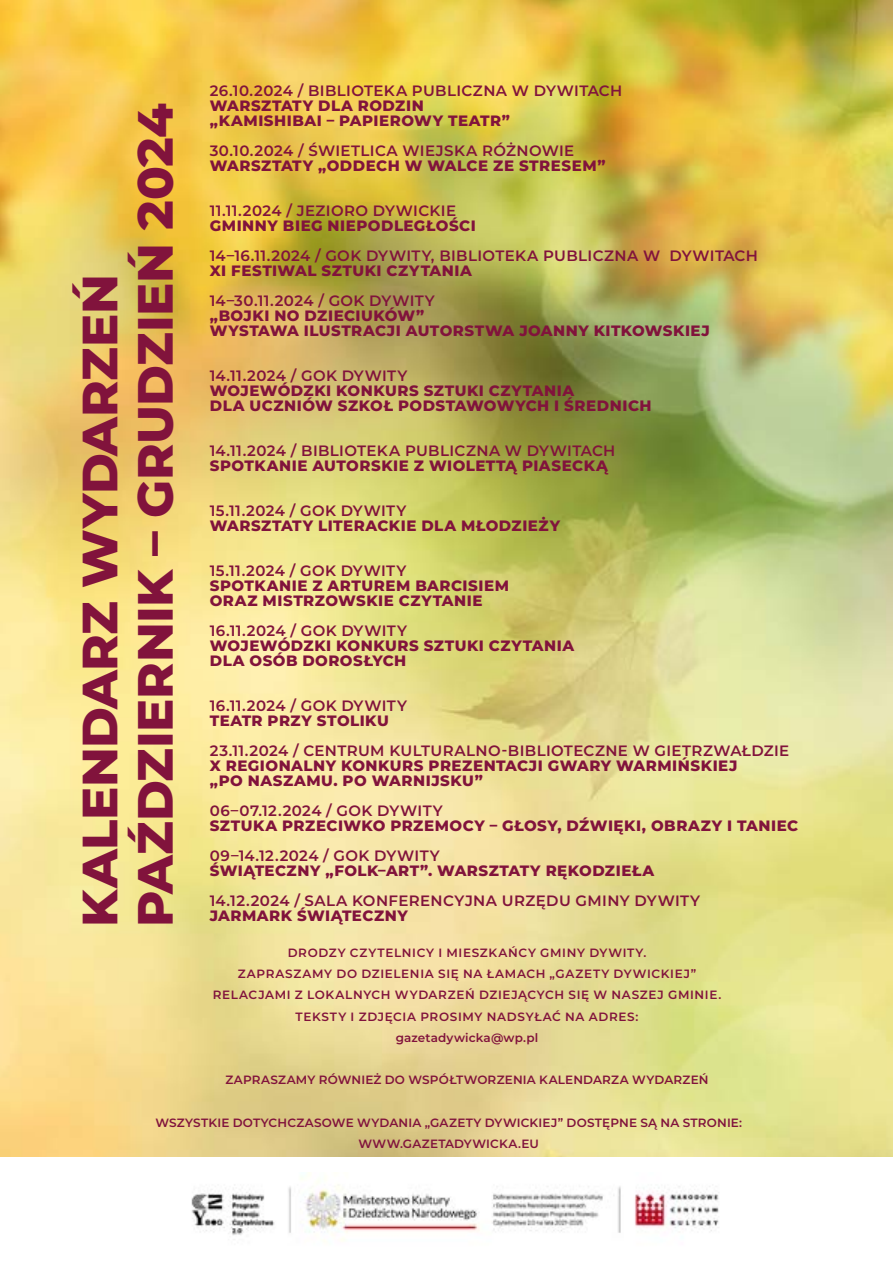
<style>
.page{position:relative;width:893px;height:1263px;background:#fff}
.page>*{position:absolute;margin:0;border:0;box-sizing:border-box;transform-origin:0 0}
.t1{font:800 49.5px/55.5px "Montserrat";letter-spacing:-.01em;color:#81133c}
.t2{font:800 15px/15px "Montserrat";letter-spacing:.035em;color:#81133c}
.t3{font:600 15px "Montserrat";letter-spacing:.025em;color:#81133c}
.t4{font:600 12px/21.3px "Montserrat";letter-spacing:.045em;color:#81133c;text-align:center}
.t5{font:600 12px/21.3px "Montserrat";letter-spacing:.015em;color:#81133c;text-align:center}
</style>
<div class="page">
<img style="left:0;top:0;width:893px;height:1157px">
<img style="left:191px;top:1173px;width:528px;height:69px">
<p class="t3" style="left:210px;top:80px;width:414px">26.10.2024 / BIBLIOTEKA PUBLICZNA W DYWITACH</p>
<p class="t2" style="left:210px;top:97px;width:302px">WARSZTATY DLA RODZIN „KAMISHIBAI – PAPIEROWY TEATR”</p>
<p class="t3" style="left:210px;top:140px;width:366px">30.10.2024 / ŚWIETLICA WIEJSKA RÓŻNOWIE</p>
<p class="t2" style="left:210px;top:157px;width:397px">WARSZTATY „ODDECH W WALCE ZE STRESEM”</p>
<p class="t3" style="left:210px;top:200px;width:248px">11.11.2024 / JEZIORO DYWICKIE</p>
<p class="t2" style="left:210px;top:217px;width:267px">GMINNY BIEG NIEPODLEGŁOŚCI</p>
<p class="t3" style="left:210px;top:245px;width:550px">14–16.11.2024 / GOK DYWITY, BIBLIOTEKA PUBLICZNA W DYWITACH</p>
<p class="t2" style="left:210px;top:262px;width:264px">XI FESTIWAL SZTUKI CZYTANIA</p>
<p class="t3" style="left:210px;top:290px;width:227px">14–30.11.2024 / GOK DYWITY</p>
<p class="t2" style="left:210px;top:307px;width:501px">„BOJKI NO DZIECIUKÓW”<br>WYSTAWA ILUSTRACJI AUTORSTWA JOANNY KITKOWSKIEJ</p>
<p class="t3" style="left:210px;top:365px;width:199px">14.11.2024 / GOK DYWITY</p>
<p class="t2" style="left:210px;top:382px;width:443px">WOJEWÓDZKI KONKURS SZTUKI CZYTANIA<br>DLA UCZNIÓW SZKOŁ PODSTAWOWYCH I ŚREDNICH</p>
<p class="t3" style="left:210px;top:440px;width:407px">14.11.2024 / BIBLIOTEKA PUBLICZNA W DYWITACH</p>
<p class="t2" style="left:210px;top:457px;width:400px">SPOTKANIE AUTORSKIE Z WIOLETTĄ PIASECKĄ</p>
<p class="t3" style="left:210px;top:500px;width:198px">15.11.2024 / GOK DYWITY</p>
<p class="t2" style="left:210px;top:517px;width:352px">WARSZTATY LITERACKIE DLA MŁODZIEŻY</p>
<p class="t3" style="left:210px;top:560px;width:198px">15.11.2024 / GOK DYWITY</p>
<p class="t2" style="left:210px;top:577px;width:301px">SPOTKANIE Z ARTUREM BARCISIEM<br>ORAZ MISTRZOWSKIE CZYTANIE</p>
<p class="t3" style="left:210px;top:620px;width:199px">16.11.2024 / GOK DYWITY</p>
<p class="t2" style="left:210px;top:637px;width:366px">WOJEWÓDZKI KONKURS SZTUKI CZYTANIA<br>DLA OSÓB DOROSŁYCH</p>
<p class="t3" style="left:210px;top:695px;width:199px">16.11.2024 / GOK DYWITY</p>
<p class="t2" style="left:210px;top:712px;width:181px">TEATR PRZY STOLIKU</p>
<p class="t3" style="left:210px;top:740px;width:581px">23.11.2024 / CENTRUM KULTURALNO-BIBLIOTECZNE W GIETRZWAŁDZIE</p>
<p class="t2" style="left:210px;top:757px;width:529px">X REGIONALNY KONKURS PREZENTACJI GWARY WARMIŃSKIEJ „PO NASZAMU. PO WARNIJSKU”</p>
<p class="t3" style="left:210px;top:800px;width:234px">06–07.12.2024 / GOK DYWITY</p>
<p class="t2" style="left:210px;top:817px;width:590px">SZTUKA PRZECIWKO PRZEMOCY – GŁOSY, DŹWIĘKI, OBRAZY I TANIEC</p>
<p class="t3" style="left:210px;top:845px;width:231px">09–14.12.2024 / GOK DYWITY</p>
<p class="t2" style="left:210px;top:862px;width:446px">ŚWIĄTECZNY „FOLK–ART”. WARSZTATY RĘKODZIEŁA</p>
<p class="t3" style="left:210px;top:890px;width:492px">14.12.2024 / SALA KONFERENCYJNA URZĘDU GMINY DYWITY</p>
<p class="t2" style="left:210px;top:907px;width:200px">JARMARK ŚWIĄTECZNY</p>
<p class="t4" style="left:213px;top:941px;width:510px">DRODZY CZYTELNICY I MIESZKAŃCY GMINY DYWITY.<br>ZAPRASZAMY DO DZIELENIA SIĘ NA ŁAMACH „GAZETY DYWICKIEJ” RELACJAMI Z LOKALNYCH WYDARZEŃ DZIEJĄCYCH SIĘ W NASZEJ GMINIE.<br>TEKSTY I ZDJĘCIA PROSIMY NADSYŁAĆ NA ADRES:<br>gazetadywicka@wp.pl</p>
<p class="t5" style="left:225px;top:1069px;width:485px">ZAPRASZAMY RÓWNIEŻ DO WSPÓŁTWORZENIA KALENDARZA WYDARZEŃ</p>
<p class="t5" style="left:155px;top:1111px;width:588px">WSZYSTKIE DOTYCHCZASOWE WYDANIA „GAZETY DYWICKIEJ” DOSTĘPNE SĄ NA STRONIE:<br>WWW.GAZETADYWICKA.EU</p>
<h1 class="t1" style="left:69px;top:927px;width:825px;rotate:-90deg">KALENDARZ WYDARZEŃ<br>PAŹDZIERNIK – GRUDZIEŃ 2024</h1>
</div>
